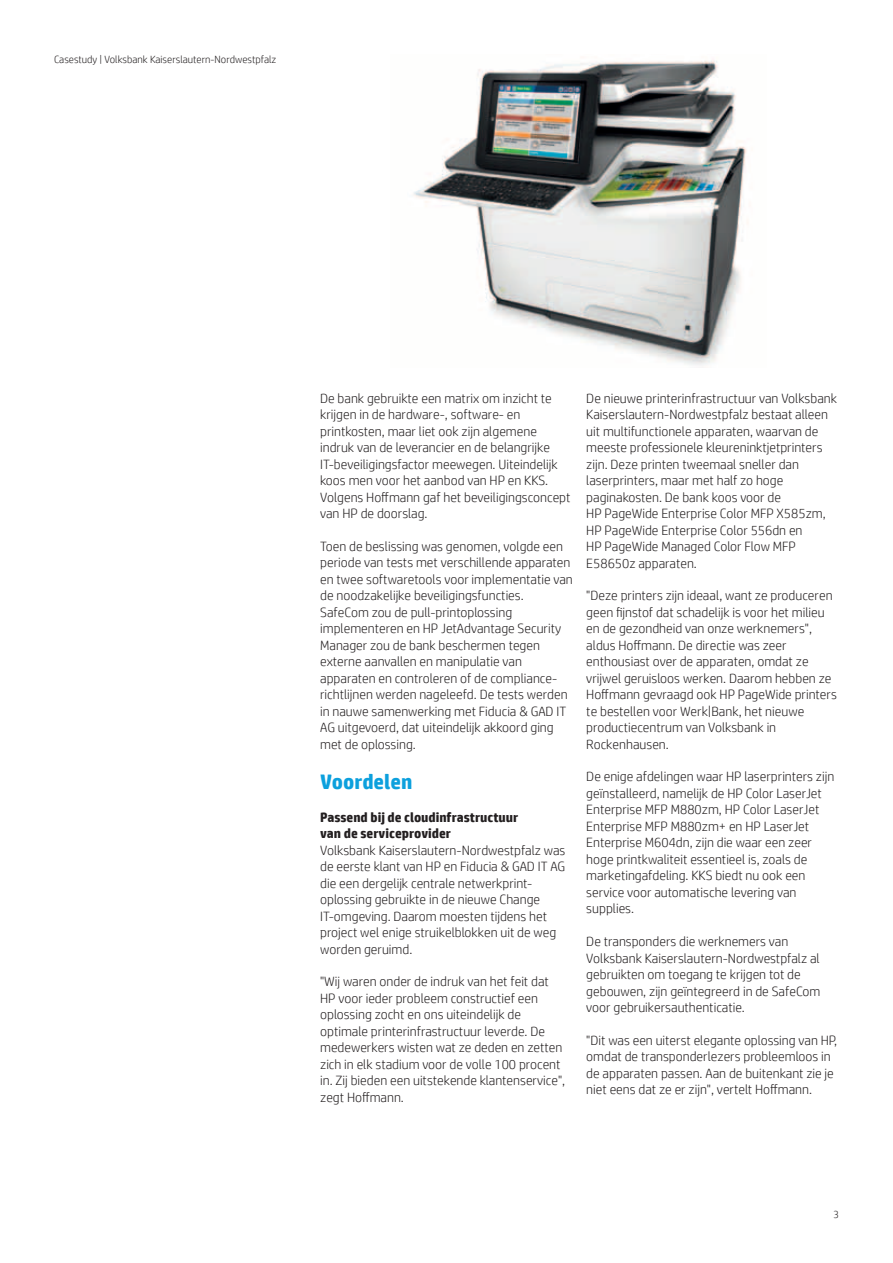
<style>
.page{position:relative;width:893px;height:1263px;background:#fff}
.page>*{position:absolute;margin:0;border:0;box-sizing:border-box;transform-origin:0 0}
.Body{font:700 21px "HP Simplified";color:#0ca0dd}
.Body-2{font:300 13.5px/16.5px "HP Simplified";color:#231f20}
.Body_header_bold{font:700 13.5px/16.5px "HP Simplified";color:#231f20}
.Title_descriptor{font:300 10.5px "HP Simplified";color:#231f20}
.Page_number_right{font:300 10.5px "HP Simplified";color:#231f20}
</style>
<div class="page">
<img style="left:413px;top:60px;width:335px;height:305px">
<p class="Title_descriptor" style="left:54px;top:53px;width:224px">Casestudy | Volksbank Kaiserslautern-Nordwestpfalz</p>
<p class="Body-2" style="left:320px;top:389px;width:252px">De bank gebruikte een matrix om inzicht te krijgen in de hardware-, software- en printkosten, maar liet ook zijn algemene indruk van de leverancier en de belangrijke IT-beveiligingsfactor meewegen. Uiteindelijk koos men voor het aanbod van HP en KKS.<br>Volgens Hoffmann gaf het beveiligingsconcept van HP de doorslag.</p>
<p class="Body-2" style="left:320px;top:538px;width:254px">Toen de beslissing was genomen, volgde een periode van tests met verschillende apparaten en twee softwaretools voor implementatie van de noodzakelijke beveiligingsfuncties.<br>SafeCom zou de pull-printoplossing implementeren en HP JetAdvantage Security Manager zou de bank beschermen tegen externe aanvallen en manipulatie van apparaten en controleren of de compliance&shy;richtlijnen werden nageleefd. De tests werden in nauwe samenwerking met Fiducia &amp; GAD IT AG uitgevoerd, dat uiteindelijk akkoord ging met de oplossing.</p>
<p class="Body" style="left:320px;top:769px;width:94px">Voordelen</p>
<p class="Body_header_bold" style="left:320px;top:808px;width:200px">Passend bij de cloudinfrastructuur van de serviceprovider</p>
<p class="Body-2" style="left:320px;top:841px;width:247px">Volksbank Kaiserslautern-Nordwestpfalz was de eerste klant van HP en Fiducia &amp; GAD IT AG die een dergelijk centrale netwerkprint&shy;oplossing gebruikte in de nieuwe Change IT-omgeving. Daarom moesten tijdens het project wel enige struikelblokken uit de weg worden geruimd.</p>
<p class="Body-2" style="left:320px;top:973px;width:247px">"Wij waren onder de indruk van het feit dat HP voor ieder probleem constructief een oplossing zocht en ons uiteindelijk de optimale printerinfrastructuur leverde. De medewerkers wisten wat ze deden en zetten zich in elk stadium voor de volle 100 procent in. Zij bieden een uitstekende klantenservice", zegt Hoffmann.</p>
<p class="Body-2" style="left:586px;top:389px;width:252px">De nieuwe printerinfrastructuur van Volksbank Kaiserslautern-Nordwestpfalz bestaat alleen uit multifunctionele apparaten, waarvan de meeste professionele kleureninktjetprinters zijn. Deze printen tweemaal sneller dan laserprinters, maar met half zo hoge paginakosten. De bank koos voor de<br>HP PageWide Enterprise Color MFP X585zm, HP PageWide Enterprise Color 556dn en<br>HP PageWide Managed Color Flow MFP E58650z apparaten.</p>
<p class="Body-2" style="left:586px;top:587px;width:252px">"Deze printers zijn ideaal, want ze produceren geen fijnstof dat schadelijk is voor het milieu en de gezondheid van onze werknemers", aldus Hoffmann. De directie was zeer enthousiast over de apparaten, omdat ze vrijwel geruisloos werken. Daarom hebben ze Hoffmann gevraagd ook HP PageWide printers te bestellen voor Werk|Bank, het nieuwe productiecentrum van Volksbank in Rockenhausen.</p>
<p class="Body-2" style="left:586px;top:768px;width:249px">De enige afdelingen waar HP laserprinters zijn geïnstalleerd, namelijk de HP Color LaserJet Enterprise MFP M880zm, HP Color LaserJet Enterprise MFP M880zm+ en HP LaserJet Enterprise M604dn, zijn die waar een zeer hoge printkwaliteit essentieel is, zoals de marketingafdeling. KKS biedt nu ook een service voor automatische levering van supplies.</p>
<p class="Body-2" style="left:586px;top:933px;width:236px">De transponders die werknemers van Volksbank Kaiserslautern-Nordwestpfalz al gebruikten om toegang te krijgen tot de gebouwen, zijn geïntegreerd in de SafeCom voor gebruikersauthenticatie.</p>
<p class="Body-2" style="left:586px;top:1032px;width:252px">"Dit was een uiterst elegante oplossing van HP, omdat de transponderlezers probleemloos in de apparaten passen. Aan de buitenkant zie je niet eens dat ze er zijn", vertelt Hoffmann.</p>
<p class="Page_number_right" style="left:833px;top:1208px;width:7px">3</p>
</div>
